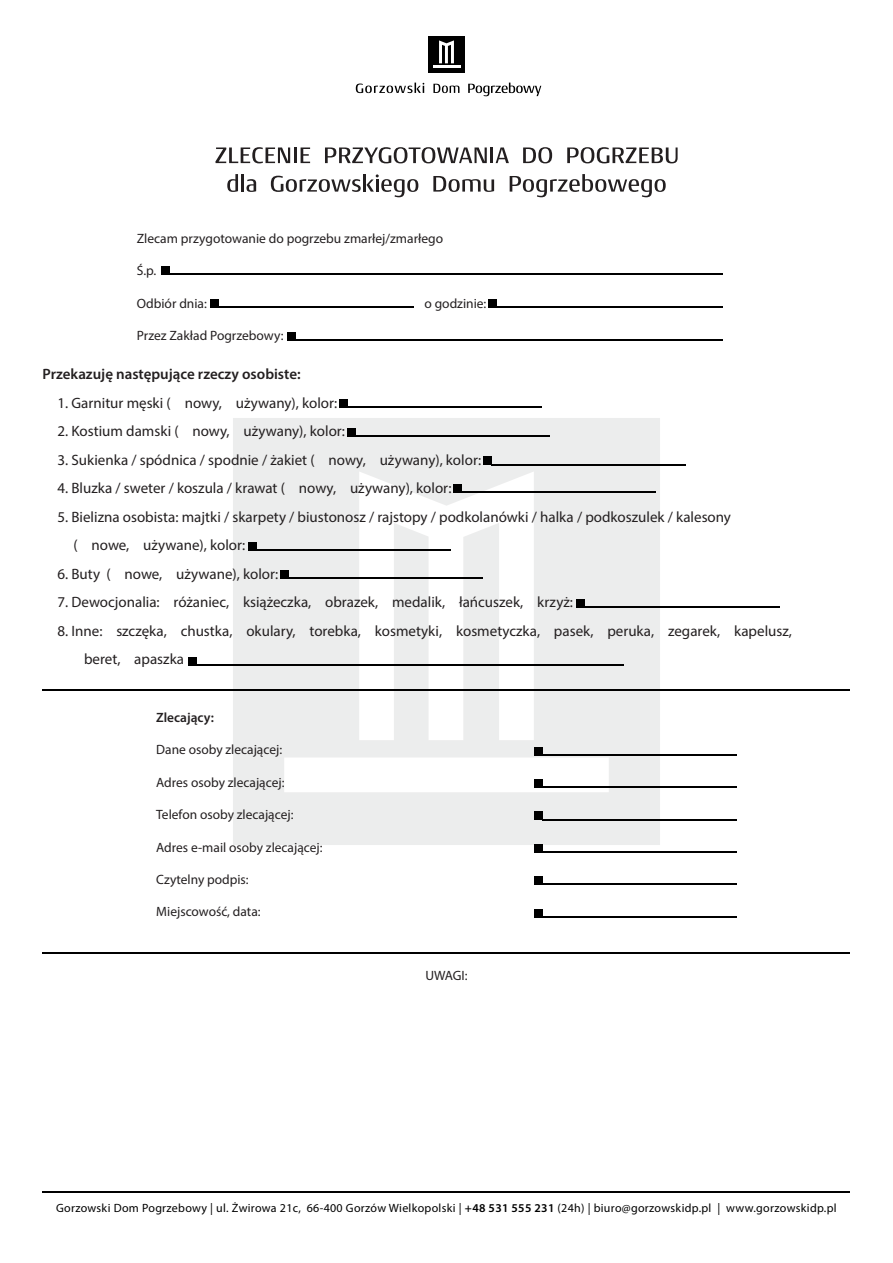
<style>
.page{position:relative;width:893px;height:1263px;background:#fff}
.page>*{position:absolute;margin:0;border:0;box-sizing:border-box;transform-origin:0 0}
.t1{font:15px/28.5px "Myriad Pro";color:#231f20}
.t2{font:600 15px "Myriad Pro";color:#231f20}
.t3{font:13.5px "Myriad Pro";color:#231f20}
.t4{font:600 13.5px "Myriad Pro";color:#231f20}
.t5{font:12px "Myriad Pro";letter-spacing:.025em;color:#000}
.s1{font-weight:600}
</style>
<div class="page">
<div style="left:428px;top:36px;width:37px;height:36px;background:#000"></div>
<svg style="left:439px;top:40px;width:15px;height:23px"></svg>
<hr style="left:433px;top:65px;width:27px;height:3px;background:#fff">
<svg style="left:356px;top:83px;width:68px;height:10px"></svg>
<svg style="left:433px;top:84px;width:26px;height:9px"></svg>
<svg style="left:468px;top:83px;width:73px;height:13px"></svg>
<svg style="left:233px;top:418px;width:427px;height:427px;fill:#eceded"></svg>
<hr style="left:348px;top:407px;width:194px;height:1px;background:#000">
<div style="left:339px;top:399px;width:9px;height:9px;background:#000"></div>
<hr style="left:542px;top:754px;width:195px;height:1px;background:#000">
<div style="left:534px;top:747px;width:8px;height:8px;background:#000"></div>
<hr style="left:542px;top:787px;width:195px;height:1px;background:#000">
<div style="left:534px;top:779px;width:8px;height:9px;background:#000"></div>
<hr style="left:542px;top:819px;width:195px;height:1px;background:#000">
<div style="left:534px;top:812px;width:8px;height:8px;background:#000"></div>
<hr style="left:542px;top:851px;width:195px;height:1px;background:#000">
<div style="left:534px;top:844px;width:8px;height:8px;background:#000"></div>
<hr style="left:542px;top:884px;width:195px;height:1px;background:#000">
<div style="left:534px;top:876px;width:8px;height:9px;background:#000"></div>
<hr style="left:542px;top:916px;width:195px;height:1px;background:#000">
<div style="left:534px;top:909px;width:8px;height:8px;background:#000"></div>
<hr style="left:43px;top:689px;width:807px;height:1px;background:#000">
<hr style="left:43px;top:953px;width:807px;height:1px;background:#000">
<hr style="left:43px;top:1191px;width:807px;height:1px;background:#000">
<svg style="left:227px;top:174px;width:11px;height:18px"></svg>
<hr style="left:241px;top:174px;width:3px;height:18px;background:#231f20">
<svg style="left:246px;top:179px;width:10px;height:13px"></svg>
<svg style="left:271px;top:174px;width:147px;height:23px"></svg>
<svg style="left:433px;top:176px;width:61px;height:16px"></svg>
<svg style="left:510px;top:174px;width:156px;height:23px"></svg>
<svg style="left:215px;top:147px;width:75px;height:16px"></svg>
<hr style="left:294px;top:147px;width:3px;height:16px;background:#231f20">
<svg style="left:301px;top:147px;width:9px;height:16px"></svg>
<svg style="left:325px;top:147px;width:184px;height:16px"></svg>
<svg style="left:523px;top:147px;width:29px;height:16px"></svg>
<svg style="left:567px;top:147px;width:111px;height:16px"></svg>
<hr style="left:497px;top:307px;width:226px;height:1px;background:#000">
<div style="left:489px;top:299px;width:8px;height:9px;background:#000"></div>
<hr style="left:219px;top:307px;width:194px;height:1px;background:#000">
<div style="left:211px;top:299px;width:8px;height:9px;background:#000"></div>
<hr style="left:296px;top:339px;width:427px;height:1px;background:#000">
<div style="left:288px;top:332px;width:8px;height:8px;background:#000"></div>
<hr style="left:170px;top:274px;width:553px;height:1px;background:#000">
<div style="left:162px;top:266px;width:8px;height:9px;background:#000"></div>
<hr style="left:355px;top:435px;width:195px;height:1px;background:#000">
<div style="left:347px;top:428px;width:8px;height:8px;background:#000"></div>
<hr style="left:492px;top:464px;width:194px;height:1px;background:#000">
<div style="left:483px;top:457px;width:9px;height:8px;background:#000"></div>
<hr style="left:462px;top:492px;width:194px;height:1px;background:#000">
<div style="left:453px;top:484px;width:9px;height:9px;background:#000"></div>
<hr style="left:256px;top:549px;width:195px;height:1px;background:#000">
<div style="left:248px;top:542px;width:8px;height:8px;background:#000"></div>
<hr style="left:289px;top:578px;width:194px;height:1px;background:#000">
<div style="left:280px;top:570px;width:9px;height:9px;background:#000"></div>
<hr style="left:585px;top:607px;width:194px;height:1px;background:#000">
<div style="left:576px;top:599px;width:9px;height:9px;background:#000"></div>
<hr style="left:197px;top:664px;width:427px;height:1px;background:#000">
<div style="left:189px;top:657px;width:8px;height:8px;background:#000"></div>
<p class="t3" style="left:137px;top:230px;width:308px">Zlecam przygotowanie do pogrzebu zmarłej/zmarłego</p>
<p class="t3" style="left:137px;top:263px;width:21px">Ś.p.</p>
<p class="t3" style="left:137px;top:295px;width:72px">Odbiór dnia:</p>
<p class="t3" style="left:424px;top:295px;width:63px">o godzinie:</p>
<p class="t3" style="left:137px;top:327px;width:148px">Przez Zakład Pogrzebowy:</p>
<p class="t2" style="left:43px;top:365px;width:260px">Przekazuję następujące rzeczy osobiste:</p>
<p class="t1" style="left:58px;top:388px;width:281px">1. Garnitur męski ( nowy, używany), kolor:</p>
<p class="t1" style="left:58px;top:417px;width:289px">2. Kostium damski ( nowy, używany), kolor:</p>
<p class="t1" style="left:58px;top:445px;width:425px">3. Sukienka / spódnica / spodnie / żakiet ( nowy, używany), kolor:</p>
<p class="t1" style="left:58px;top:474px;width:395px">4. Bluzka / sweter / koszula / krawat ( nowy, używany), kolor:</p>
<p class="t1" style="left:73px;top:502px;width:659px;text-indent:-16px">5. Bielizna osobista: majtki / skarpety / biustonosz / rajstopy / podkolanówki / halka / podkoszulek / kalesony ( nowe, używane), kolor:</p>
<p class="t1" style="left:58px;top:559px;width:222px">6. Buty ( nowe, używane), kolor:</p>
<p class="t1" style="left:58px;top:588px;width:517px">7. Dewocjonalia: różaniec, książeczka, obrazek, medalik, łańcuszek, krzyż:</p>
<p class="t1" style="left:84px;top:616px;width:709px;text-indent:-27px">8. Inne: szczęka, chustka, okulary, torebka, kosmetyki, kosmetyczka, pasek, peruka, zegarek, kapelusz, beret, apaszka</p>
<p class="t4" style="left:156px;top:709px;width:59px">Zlecający:</p>
<p class="t3" style="left:156px;top:741px;width:127px">Dane osoby zlecającej:</p>
<p class="t3" style="left:156px;top:774px;width:130px">Adres osoby zlecającej:</p>
<p class="t3" style="left:156px;top:806px;width:139px">Telefon osoby zlecającej:</p>
<p class="t3" style="left:156px;top:839px;width:168px">Adres e-mail osoby zlecającej:</p>
<p class="t3" style="left:156px;top:871px;width:94px">Czytelny podpis:</p>
<p class="t3" style="left:156px;top:903px;width:106px">Miejscowość, data:</p>
<p class="t3" style="left:425px;top:967px;width:44px">UWAGI:</p>
<p class="t5" style="left:56px;top:1200px;width:782px">Gorzowski Dom Pogrzebowy | ul. Żwirowa 21c, 66-400 Gorzów Wielkopolski | <span class="s1">+48 531 555 231</span> (24h) | biuro@gorzowskidp.pl | www.gorzowskidp.pl</p>
</div>
